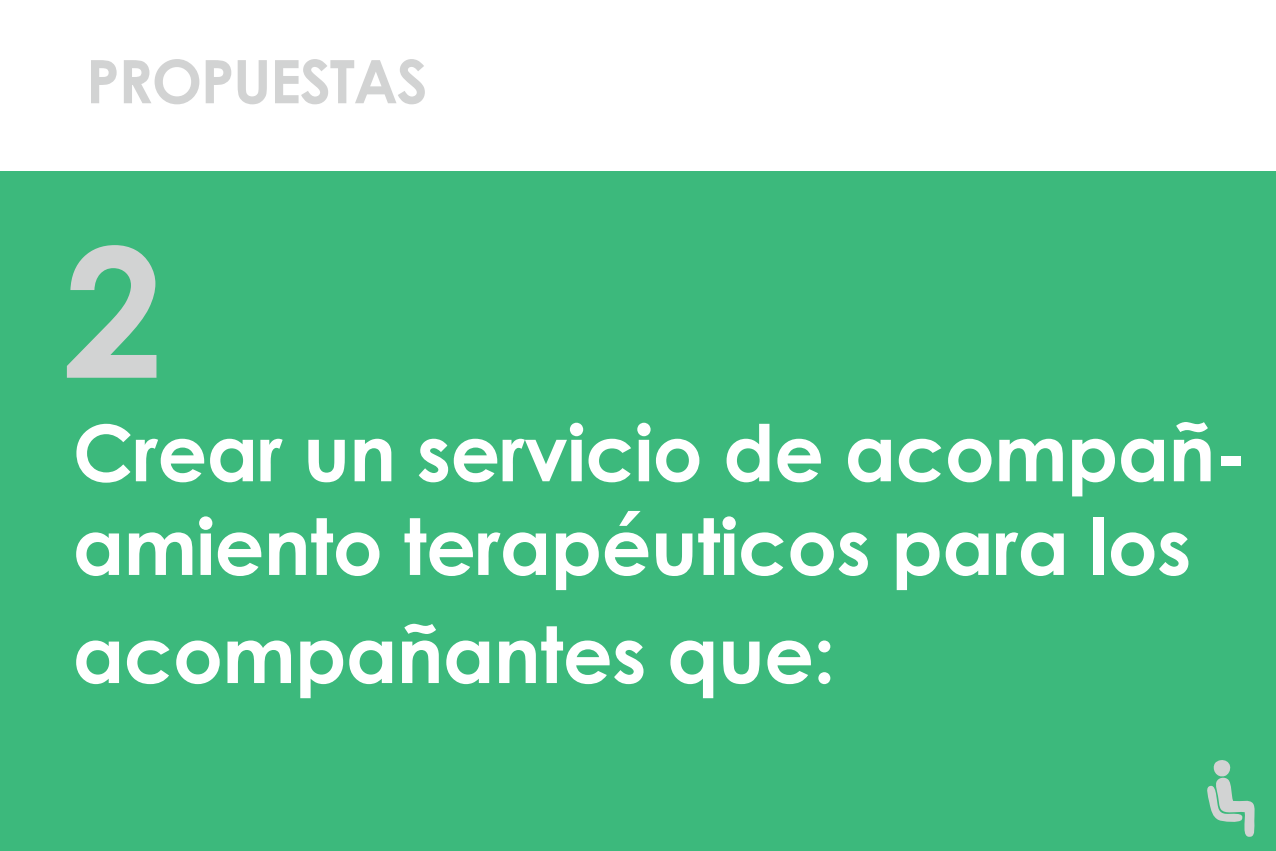
<style>
.page{position:relative;width:1276px;height:851px;background:#fff}
.page>*{position:absolute;margin:0;border:0;box-sizing:border-box;transform-origin:0 0}
.t1{font:700 180px "Century Gothic";color:#d2d3d3}
.t2{font:700 78px/93.6px "Century Gothic";letter-spacing:-.01em;color:#fff}
.t3{font:700 60px "Century Gothic";letter-spacing:-.025em;color:#d2d3d3}
</style>
<div class="page">
<div style="left:0;top:171px;width:1275px;height:679px;background:#3cb97c"></div>
<svg style="left:1207px;top:760px;width:48px;height:77px"></svg>
<p class="t3" style="left:86px;top:44px;width:343px">PROPUESTAS</p>
<p class="t1" style="left:63px;top:199px;width:102px">2</p>
<p class="t2" style="left:73px;top:404px;width:1176px">Crear un servicio de acompañ&shy;amiento terapéuticos para los</p>
<p class="t2" style="left:73px;top:606px;width:764px">acompañantes que:</p>
</div>
